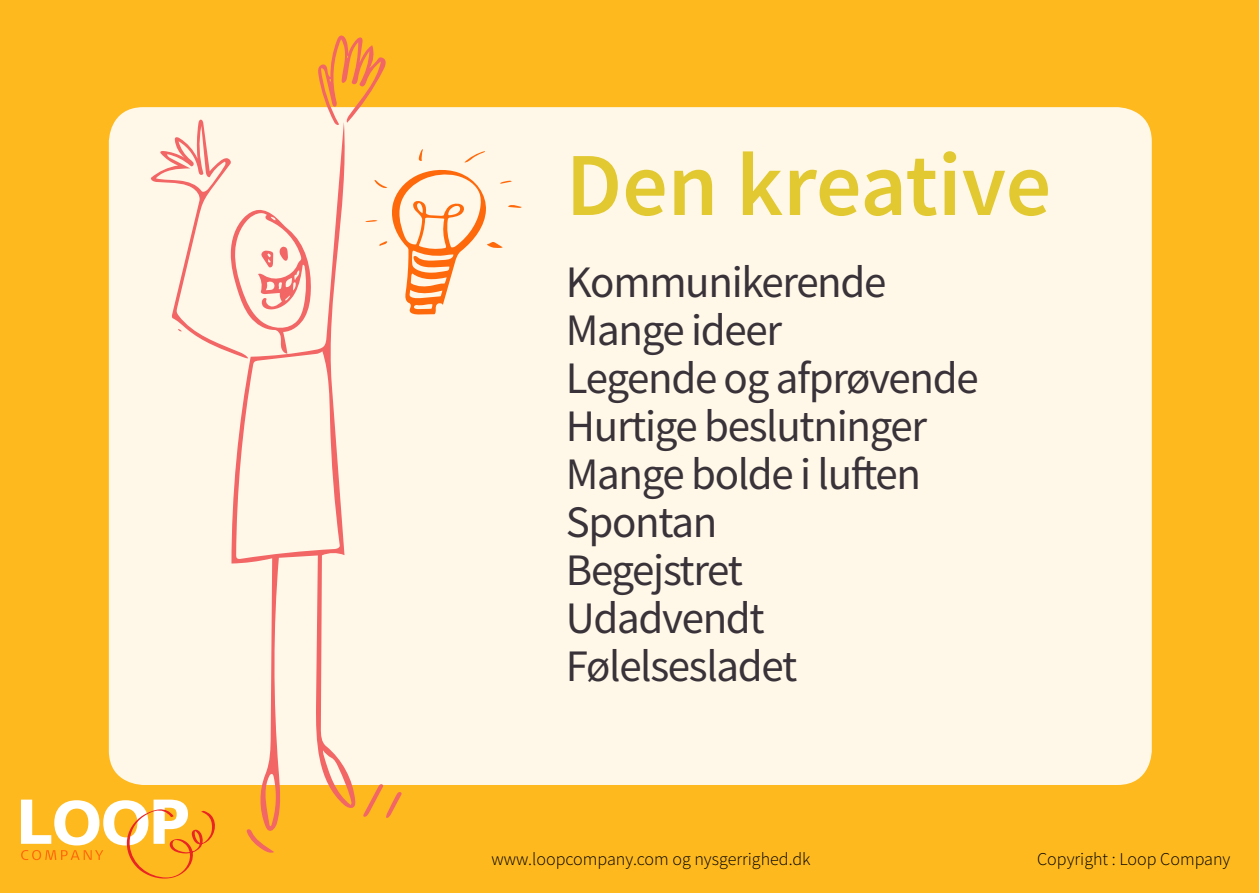
<style>
.page{position:relative;width:1259px;height:893px;background:#feb91e}
.page>*{position:absolute;margin:0;border:0;box-sizing:border-box;transform-origin:0 0}
.t1{font:600 90px "Source Sans Pro";color:#e2c931}
.t2{font:45px "Source Sans Pro";letter-spacing:-.03em;color:#393339}
.t3{font:300 18px "Source Sans Pro";color:#000}
</style>
<div class="page">
<div style="left:109px;top:107px;width:1042px;height:678px;background:#fff8e9;border-radius:34px"></div>
<svg style="left:365px;top:149px;width:156px;height:166px"></svg>
<svg style="left:231px;top:126px;width:124px;height:706px"></svg>
<svg style="left:318px;top:35px;width:68px;height:91px"></svg>
<svg style="left:247px;top:829px;width:27px;height:25px"></svg>
<svg style="left:363px;top:784px;width:39px;height:34px"></svg>
<svg style="left:151px;top:120px;width:161px;height:238px"></svg>
<svg style="left:21px;top:800px;width:198px;height:80px"></svg>
<p class="t1" style="left:566px;top:126px;width:487px">Den kreative</p>
<p class="t2" style="left:566px;top:254px;width:322px">Kommunikerende</p>
<p class="t2" style="left:566px;top:302px;width:218px">Mange ideer</p>
<p class="t2" style="left:566px;top:350px;width:414px">Legende og afprøvende</p>
<p class="t2" style="left:566px;top:398px;width:362px">Hurtige beslutninger</p>
<p class="t2" style="left:566px;top:446px;width:357px">Mange bolde i luften</p>
<p class="t2" style="left:566px;top:494px;width:153px">Spontan</p>
<p class="t2" style="left:566px;top:542px;width:179px">Begejstret</p>
<p class="t2" style="left:566px;top:590px;width:200px">Udadvendt</p>
<p class="t2" style="left:566px;top:638px;width:233px">Følelsesladet</p>
<p class="t3" style="left:491px;top:848px;width:320px">www.loopcompany.com og nysgerrighed.dk</p>
<p class="t3" style="left:1037px;top:848px;width:195px">Copyright : Loop Company</p>
</div>
